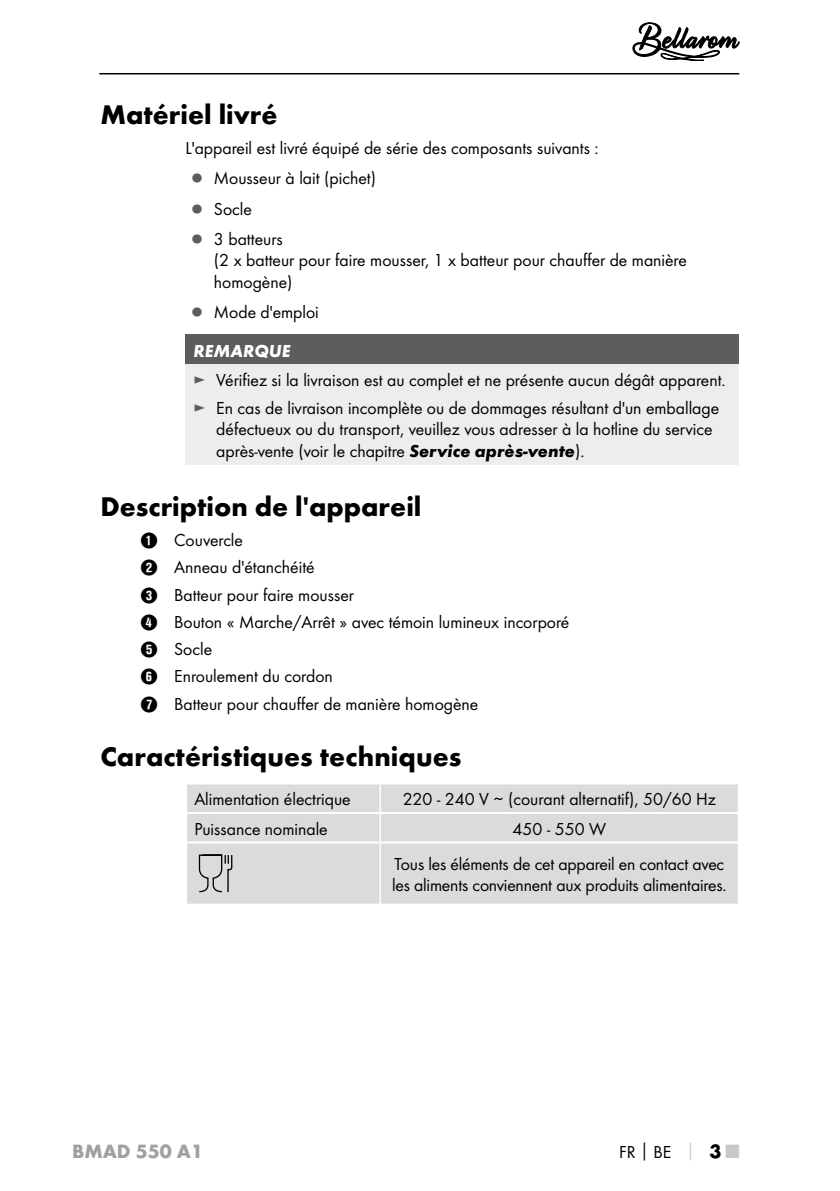
<style>
.page{position:relative;width:840px;height:1191px;background:#fff}
.page>*{position:absolute;margin:0;border:0;box-sizing:border-box;transform-origin:0 0}
.t1{font:700 28px "Futura";color:#000}
.t2{font:700 20px "Futura";color:#a0a0a0}
.t3{font:18px/27.2px "Futura Boo";color:#000}
.t4{font:italic 700 18px "Futura";color:#fff}
.s1{color:#5d5d5d}
.s2{font-family:"Futura";font-weight:700;font-style:italic}
.s3{font-family:"Hako PI Nummern"}
.s4{font-family:"Futura";font-weight:700}
.s5{font-family:"Futura";font-weight:700;color:#c8c8c8}
.s6{font-family:"Futura";font-weight:700;font-size:20px}
.s7{font-family:"Futura";font-weight:700;font-size:20px;color:#c8c8c8}
</style>
<div class="page">
<hr style="left:99px;top:73px;width:639px;height:1px;background:#000">
<svg style="left:632px;top:23px;width:106px;height:38px"></svg>
<div style="left:185px;top:334px;width:553px;height:31px;background:#5d5d5d"></div>
<div style="left:185px;top:365px;width:553px;height:100px;background:#ededed"></div>
<div style="left:187px;top:784px;width:550px;height:119px;background:#dbdbdb"></div>
<hr style="left:187px;top:812px;width:193px;height:2px;background:#fff">
<hr style="left:380px;top:812px;width:357px;height:2px;background:#fff">
<hr style="left:187px;top:841px;width:193px;height:2px;background:#fff">
<hr style="left:380px;top:841px;width:357px;height:2px;background:#fff">
<hr style="left:379px;top:784px;width:2px;height:28px;background:#fff">
<hr style="left:379px;top:814px;width:2px;height:27px;background:#fff">
<svg style="left:737px;top:784px;width:1px;height:58px"></svg>
<hr style="left:379px;top:843px;width:2px;height:60px;background:#fff">
<svg style="left:198px;top:853px;width:35px;height:40px"></svg>
<h1 class="t1" style="left:100px;top:97px;width:178px">Matériel livré</h1>
<p class="t3" style="left:191px;top:133px;width:409px;line-height:30px;text-indent:-6px">L'appareil est livré équipé de série des composants suivants : <span class="s1">▯</span> Mousseur à lait (pichet)<br><span class="s1">▯</span> Socle<br><span class="s1">▯</span> 3 batteurs</p>
<p class="t3" style="left:214px;top:249px;width:474px;line-height:21.6px">(2 x batteur pour faire mousser, 1 x batteur pour chauffer de manière homogène)</p>
<p class="t3" style="left:191px;top:298px;width:129px"><span class="s1">▯</span> Mode d'emploi</p>
<p class="t4" style="left:193px;top:339px;width:98px">REMARQUE</p>
<p class="t3" style="left:193px;top:366px;width:531px"><span class="s1">►</span> Vérifiez si la livraison est au complet et ne présente aucun dégât apparent. <span class="s1">►</span> En cas de livraison incomplète ou de dommages résultant d'un emballage</p>
<p class="t3" style="left:216px;top:418px;width:497px;line-height:21.6px">défectueux ou du transport, veuillez vous adresser à la hotline du service après-vente (voir le chapitre <span class="s2">Service après-vente</span>).</p>
<h1 class="t1" style="left:100px;top:489px;width:322px">Description de l'appareil</h1>
<p class="t3" style="left:140px;top:526px;width:430px"><span class="s3">1</span> Couvercle<br><span class="s3">2</span> Anneau d'étanchéité<br><span class="s3">3</span> Batteur pour faire mousser<br><span class="s3">4</span> Bouton « Marche/Arrêt » avec témoin lumineux incorporé<br><span class="s3">5</span> Socle<br><span class="s3">6</span> Enroulement du cordon<br><span class="s3">7</span> Batteur pour chauffer de manière homogène</p>
<h1 class="t1" style="left:100px;top:739px;width:362px">Caractéristiques techniques</h1>
<p class="t3" style="left:194px;top:785px;width:158px">Alimentation électrique</p>
<p class="t3" style="left:402px;top:785px;width:315px">220 - 240 V ∼ (courant alternatif), 50/60 Hz</p>
<p class="t3" style="left:194px;top:815px;width:135px">Puissance nominale</p>
<p class="t3" style="left:394px;top:811px;width:331px;line-height:35px;text-align:center">450 - 550 W<br>Tous les éléments de cet appareil en contact avec</p>
<p class="t3" style="left:392px;top:871px;width:334px">les aliments conviennent aux produits alimentaires.</p>
<p class="t2" style="left:72px;top:1139px;width:132px">BMAD 550 A1</p>
<p class="t3" style="left:618px;top:1138px;width:121px">FR<span class="s4">│</span>BE <span class="s5">│</span> <span class="s6">3</span> <span class="s7">■</span></p>
</div>
